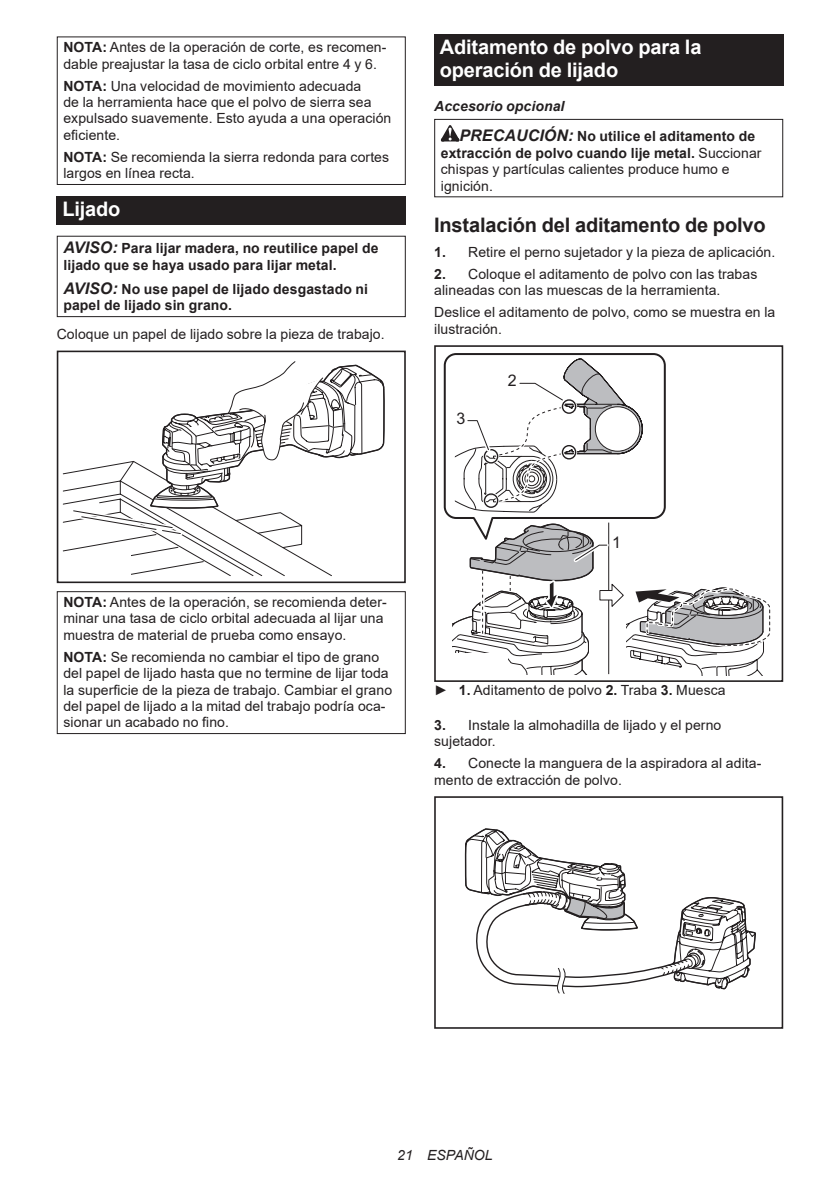
<style>
.page{position:relative;width:840px;height:1191px;background:#fff}
.page>*{position:absolute;margin:0;border:0;box-sizing:border-box;transform-origin:0 0}
.t1{font:700 20px/23.4px "Arial";letter-spacing:-.01em;color:#fff}
.t2{font:700 20px "Arial";letter-spacing:-.01em;color:#231f20}
.t3{font:16px "Arial";color:#231f20}
.t4{font:14px/16.4px "Arial";letter-spacing:.005em;color:#231f20}
.t5{font:700 14px/16.4px "Arial";letter-spacing:.005em;color:#231f20}
.t6{font:italic 14px "Arial";letter-spacing:.005em;color:#231f20}
.s1{font-weight:700}
.s2{font-style:italic;font-size:16px}
.s3{font-style:italic}
</style>
<div class="page">
<div style="left:57px;top:36px;width:348px;height:149px;border:1px solid #231f20"></div>
<div style="left:57px;top:196px;width:348px;height:29px;background:#231f20"></div>
<div style="left:57px;top:236px;width:348px;height:81px;border:1px solid #231f20"></div>
<svg style="left:62px;top:361px;width:323px;height:215px"></svg>
<div style="left:57px;top:555px;width:73px;height:28px;background:#fff"></div>
<div style="left:57px;top:350px;width:348px;height:233px;border:2px solid #231f20"></div>
<div style="left:57px;top:591px;width:348px;height:143px;border:1px solid #231f20"></div>
<div style="left:434px;top:34px;width:348px;height:52px;background:#231f20"></div>
<svg style="left:440px;top:125px;width:19px;height:16px"></svg>
<div style="left:434px;top:119px;width:348px;height:78px;border:1px solid #231f20"></div>
<svg style="left:443px;top:353px;width:223px;height:170px"></svg>
<div style="left:434px;top:345px;width:348px;height:337px;border:2px solid #231f20"></div>
<svg style="left:452px;top:523px;width:319px;height:152px"></svg>
<svg style="left:454px;top:358px;width:188px;height:155px"></svg>
<svg style="left:464px;top:828px;width:292px;height:166px"></svg>
<div style="left:434px;top:796px;width:348px;height:232px;border:2px solid #231f20"></div>
<p class="t4" style="left:63px;top:39px;width:324px"><span class="s1">NOTA:</span> Antes de la operación de corte, es recomen&shy;dable preajustar la tasa de ciclo orbital entre 4 y 6.</p>
<p class="t4" style="left:63px;top:77px;width:329px"><span class="s1">NOTA:</span> Una velocidad de movimiento adecuada<br>de la herramienta hace que el polvo de sierra sea expulsado suavemente. Esto ayuda a una operación eficiente.</p>
<p class="t4" style="left:63px;top:149px;width:327px"><span class="s1">NOTA:</span> Se recomienda la sierra redonda para cortes largos en línea recta.</p>
<h1 class="t1" style="left:62px;top:198px;width:60px">Lijado</h1>
<p class="t5" style="left:63px;top:240px;width:316px"><span class="s2">AVISO:</span> Para lijar madera, no reutilice papel de lijado que se haya usado para lijar metal.</p>
<p class="t5" style="left:63px;top:281px;width:306px"><span class="s2">AVISO:</span> No use papel de lijado desgastado ni papel de lijado sin grano.</p>
<p class="t4" style="left:57px;top:326px;width:329px">Coloque un papel de lijado sobre la pieza de trabajo.</p>
<h1 class="t1" style="left:439px;top:36px;width:263px">Aditamento de polvo para la operación de lijado</h1>
<p class="t5" style="left:459px;top:91px;width:297px;line-height:30.6px;text-indent:-25px"><span class="s3">Accesorio opcional<br></span><span class="s2">PRECAUCIÓN:</span> No utilice el aditamento de</p>
<p class="t4" style="left:440px;top:145px;width:322px"><span class="s1">extracción de polvo cuando lije metal.</span> Succionar chispas y partículas calientes produce humo e ignición.</p>
<h1 class="t2" style="left:434px;top:211px;width:333px">Instalación del aditamento de polvo</h1>
<p class="t4" style="left:434px;top:244px;width:342px"><span class="s1">1.</span> Retire el perno sujetador y la pieza de aplicación.</p>
<p class="t4" style="left:434px;top:266px;width:324px"><span class="s1">2.</span> Coloque el aditamento de polvo con las trabas alineadas con las muescas de la herramienta.</p>
<p class="t4" style="left:434px;top:304px;width:342px">Deslice el aditamento de polvo, como se muestra en la ilustración.</p>
<p class="t3" style="left:456px;top:407px;width:10px">3</p>
<p class="t3" style="left:507px;top:370px;width:10px">2</p>
<p class="t4" style="left:63px;top:594px;width:325px"><span class="s1">NOTA:</span> Antes de la operación, se recomienda deter&shy;minar una tasa de ciclo orbital adecuada al lijar una muestra de material de prueba como ensayo.</p>
<p class="t4" style="left:63px;top:648px;width:330px"><span class="s1">NOTA:</span> Se recomienda no cambiar el tipo de grano del papel de lijado hasta que no termine de lijar toda la superficie de la pieza de trabajo. Cambiar el grano del papel de lijado a la mitad del trabajo podría oca&shy;sionar un acabado no fino.</p>
<p class="t3" style="left:611px;top:531px;width:10px">1</p>
<p class="t4" style="left:434px;top:682px;width:293px">► <span class="s1">1.</span> Aditamento de polvo <span class="s1">2.</span> Traba <span class="s1">3.</span> Muesca</p>
<p class="t4" style="left:434px;top:717px;width:288px"><span class="s1">3.</span> Instale la almohadilla de lijado y el perno sujetador.</p>
<p class="t4" style="left:434px;top:755px;width:328px"><span class="s1">4.</span> Conecte la manguera de la aspiradora al adita&shy;mento de extracción de polvo.</p>
<p class="t6" style="left:397px;top:1146px;width:97px">21 ESPAÑOL</p>
</div>
